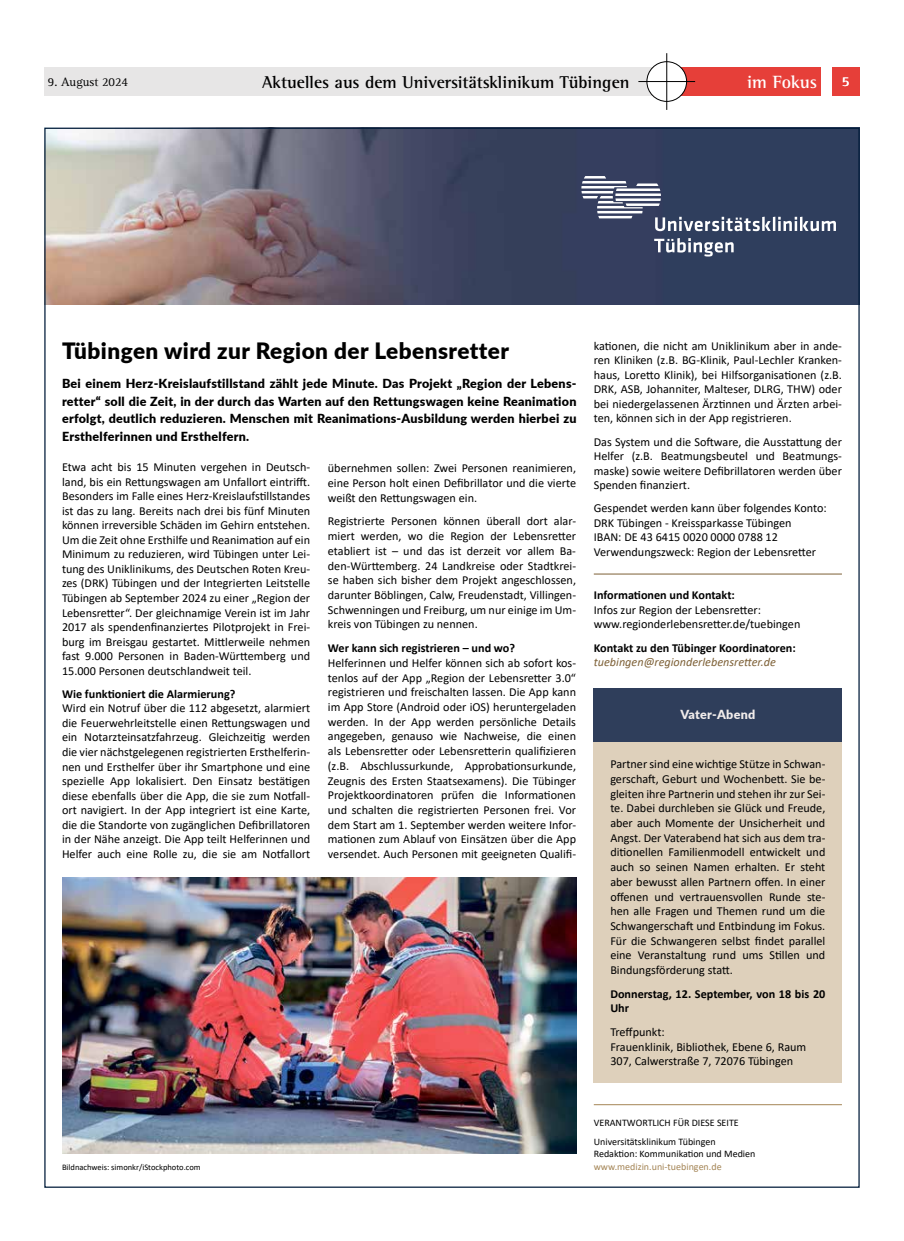
<style>
.page{position:relative;width:904px;height:1241px;background:#fff}
.page>*{position:absolute;margin:0;border:0;box-sizing:border-box;transform-origin:0 0}
.t1{font:900 22.5px "Lato";letter-spacing:.02em;color:#000}
.t2{font:700 18.12px "Rotis Semi Serif Std";color:#fff}
.t3{font:700 17.5px "Rotis Semi Serif Std";color:#000}
.t4{font:700 13.75px "Rotis Semi Serif Std";color:#fff}
.t5{font:900 12.5px/17.5px "Lato";letter-spacing:.02em;color:#000;text-align:justify}
.t6{font:12.5px "Rotis Serif Std";color:#000}
.t7{font:900 12.5px "Lato";letter-spacing:.02em;color:#f1eceb}
.t8{font:12.25px/14.6px "Calibri";color:#000;text-align:justify}
.t9{font:700 12.25px/14.6px "Calibri";color:#000}
.t10{font:italic 12.25px "Calibri";color:#7d6036}
.t11{font:10px/18.8px "Calibri";color:#000}
.t12{font:10px "Calibri";color:#a48556}
.t13{font:8.5px "Calibri";color:#000}
</style>
<div class="page">
<div style="left:44px;top:67px;width:625px;height:29px;background:#e7e6e6"></div>
<div style="left:665px;top:67px;width:194px;height:29px;background:#e63f39"></div>
<div style="left:820px;top:64px;width:11px;height:32px;background:#fff"></div>
<div style="left:647px;top:62px;width:39px;height:39px;background:#fff;border-radius:50%"></div>
<div style="left:646px;top:61px;width:41px;height:41px;border:1px solid #000;border-radius:50%"></div>
<hr style="left:638px;top:81px;width:57px;height:1px;background:#000">
<hr style="left:666px;top:53px;width:1px;height:57px;background:#000">
<img style="left:46px;top:130px;width:811px;height:175px">
<svg style="left:581px;top:176px;width:255px;height:55px;background:#515c76"></svg>
<svg style="left:654px;top:238px;width:79px;height:18px"></svg>
<hr style="left:594px;top:1104px;width:248px;height:1px;background:#a48556">
<div style="left:594px;top:705px;width:248px;height:376px;background:#ded0bb"></div>
<img style="left:62px;top:877px;width:514px;height:275px">
<div style="left:594px;top:688px;width:248px;height:53px;background:#2f3e5b"></div>
<hr style="left:594px;top:573px;width:248px;height:1px;background:#7d6036">
<p class="t6" style="left:48px;top:75px;width:82px">9. August 2024</p>
<h3 class="t3" style="left:262px;top:71px;width:369px">Aktuelles aus dem Universitätsklinikum Tübingen</h3>
<h2 class="t2" style="left:747px;top:71px;width:71px">im Fokus</h2>
<p class="t4" style="left:841px;top:73px;width:9px">5</p>
<h1 class="t1" style="left:62px;top:333px;width:448px">Tübingen wird zur Region der Lebensretter</h1>
<p class="t5" style="left:62px;top:374px;width:516px">Bei einem Herz-Kreislaufstillstand zählt jede Minute. Das Projekt „Region der Lebens&shy;retter“ soll die Zeit, in der durch das Warten auf den Rettungswagen keine Reanimation erfolgt, deutlich reduzieren. Menschen mit Reanimations-Ausbildung werden hierbei zu Ersthelferinnen und Ersthelfern.</p>
<p class="t8" style="left:62px;top:459px;width:250px">Etwa acht bis 15 Minuten vergehen in Deutsch&shy;land, bis ein Rettungswagen am Unfallort eintrifft.<br>Besonders im Falle eines Herz-Kreislaufstillstandes ist das zu lang. Bereits nach drei bis fünf Minuten können irreversible Schäden im Gehirn entstehen.<br>Um die Zeit ohne Ersthilfe und Reanimation auf ein Minimum zu reduzieren, wird Tübingen unter Lei&shy;tung des Uniklinikums, des Deutschen Roten Kreu&shy;zes (DRK) Tübingen und der Integrierten Leitstelle Tübingen ab September 2024 zu einer „Region der Lebensretter“. Der gleichnamige Verein ist im Jahr 2017 als spendenfinanziertes Pilotprojekt in Frei&shy;burg im Breisgau gestartet. Mittlerweile nehmen fast 9.000 Personen in Baden-Württemberg und 15.000 Personen deutschlandweit teil.</p>
<p class="t9" style="left:62px;top:686px;width:175px">Wie funktioniert die Alarmierung?</p>
<p class="t8" style="left:62px;top:700px;width:250px">Wird ein Notruf über die 112 abgesetzt, alarmiert die Feuerwehrleitstelle einen Rettungswagen und ein Notarzteinsatzfahrzeug. Gleichzeitig werden die vier nächstgelegenen registrierten Ersthelferin&shy;nen und Ersthelfer über ihr Smartphone und eine spezielle App lokalisiert. Den Einsatz bestätigen diese ebenfalls über die App, die sie zum Notfall&shy;ort navigiert. In der App integriert ist eine Karte, die die Standorte von zugänglichen Defibrillatoren in der Nähe anzeigt. Die App teilt Helferinnen und Helfer auch eine Rolle zu, die sie am Notfallort</p>
<p class="t8" style="left:328px;top:460px;width:250px">übernehmen sollen: Zwei Personen reanimieren, eine Person holt einen Defibrillator und die vierte weißt den Rettungswagen ein.</p>
<p class="t8" style="left:328px;top:513px;width:250px">Registrierte Personen können überall dort alar&shy;miert werden, wo die Region der Lebensretter etabliert ist – und das ist derzeit vor allem Ba&shy;den-Württemberg. 24 Landkreise oder Stadtkrei&shy;se haben sich bisher dem Projekt angeschlossen, darunter Böblingen, Calw, Freudenstadt, Villingen-Schwenningen und Freiburg, um nur einige im Um&shy;kreis von Tübingen zu nennen.</p>
<p class="t9" style="left:328px;top:640px;width:189px">Wer kann sich registrieren – und wo?</p>
<p class="t8" style="left:328px;top:655px;width:250px">Helferinnen und Helfer können sich ab sofort kos&shy;tenlos auf der App „Region der Lebensretter 3.0“ registrieren und freischalten lassen. Die App kann im App Store (Android oder iOS) heruntergeladen werden. In der App werden persönliche Details angegeben, genauso wie Nachweise, die einen als Lebensretter oder Lebensretterin qualifizieren (z.B. Abschlussurkunde, Approbationsurkunde, Zeugnis des Ersten Staatsexamens). Die Tübinger Projektkoordinatoren prüfen die Informationen und schalten die registrierten Personen frei. Vor dem Start am 1. September werden weitere Infor&shy;mationen zum Ablauf von Einsätzen über die App versendet. Auch Personen mit geeigneten Qualifi-</p>
<p class="t8" style="left:594px;top:338px;width:250px">kationen, die nicht am Uniklinikum aber in ande&shy;ren Kliniken (z.B. BG-Klinik, Paul-Lechler Kranken&shy;haus, Loretto Klinik), bei Hilfsorganisationen (z.B.<br>DRK, ASB, Johanniter, Malteser, DLRG, THW) oder bei niedergelassenen Ärztinnen und Ärzten arbei&shy;ten, können sich in der App registrieren.</p>
<p class="t8" style="left:594px;top:434px;width:250px">Das System und die Software, die Ausstattung der Helfer (z.B. Beatmungsbeutel und Beatmungs&shy;maske) sowie weitere Defibrillatoren werden über Spenden finanziert.</p>
<p class="t8" style="left:594px;top:500px;width:234px;text-align:left">Gespendet werden kann über folgendes Konto:<br>DRK Tübingen - Kreissparkasse Tübingen<br>IBAN: DE 43 6415 0020 0000 0788 12<br>Verwendungszweck: Region der Lebensretter</p>
<p class="t9" style="left:594px;top:587px;width:143px">Informationen und Kontakt:</p>
<p class="t8" style="left:594px;top:602px;width:208px">Infos zur Region der Lebensretter: www.regionderlebensretter.de/tuebingen</p>
<p class="t9" style="left:594px;top:640px;width:203px">Kontakt zu den Tübinger Koordinatoren:</p>
<p class="t10" style="left:594px;top:653px;width:183px">tuebingen@regionderlebensretter.de</p>
<p class="t7" style="left:680px;top:704px;width:76px">Vater-Abend</p>
<p class="t8" style="left:610px;top:756px;width:216px">Partner sind eine wichtige Stütze in Schwan&shy;gerschaft, Geburt und Wochenbett. Sie be&shy;gleiten ihre Partnerin und stehen ihr zur Sei&shy;te. Dabei durchleben sie Glück und Freude, aber auch Momente der Unsicherheit und Angst. Der Vaterabend hat sich aus dem tra&shy;ditionellen Familienmodell entwickelt und auch so seinen Namen erhalten. Er steht aber bewusst allen Partnern offen. In einer offenen und vertrauensvollen Runde ste&shy;hen alle Fragen und Themen rund um die Schwangerschaft und Entbindung im Fokus.<br>Für die Schwangeren selbst findet parallel eine Veranstaltung rund ums Stillen und Bindungsförderung statt.</p>
<p class="t9" style="left:610px;top:985px;width:216px">Donnerstag, 12. September, von 18 bis 20<br>Uhr</p>
<p class="t8" style="left:610px;top:1023px;width:197px;text-align:left">Treffpunkt:<br>Frauenklinik, Bibliothek, Ebene 6, Raum<br>307, Calwerstraße 7, 72076 Tübingen</p>
<p class="t13" style="left:62px;top:1161px;width:140px">Bildnachweis: simonkr/iStockphoto.com</p>
<p class="t11" style="left:594px;top:1112px;width:146px">VERANTWORTLICH FÜR DIESE SEITE<br>Universitätsklinikum Tübingen</p>
<p class="t11" style="left:594px;top:1144px;width:163px">Redaktion: Kommunikation und Medien</p>
<p class="t12" style="left:594px;top:1159px;width:129px">www.medizin.uni-tuebingen.de</p>
</div>
